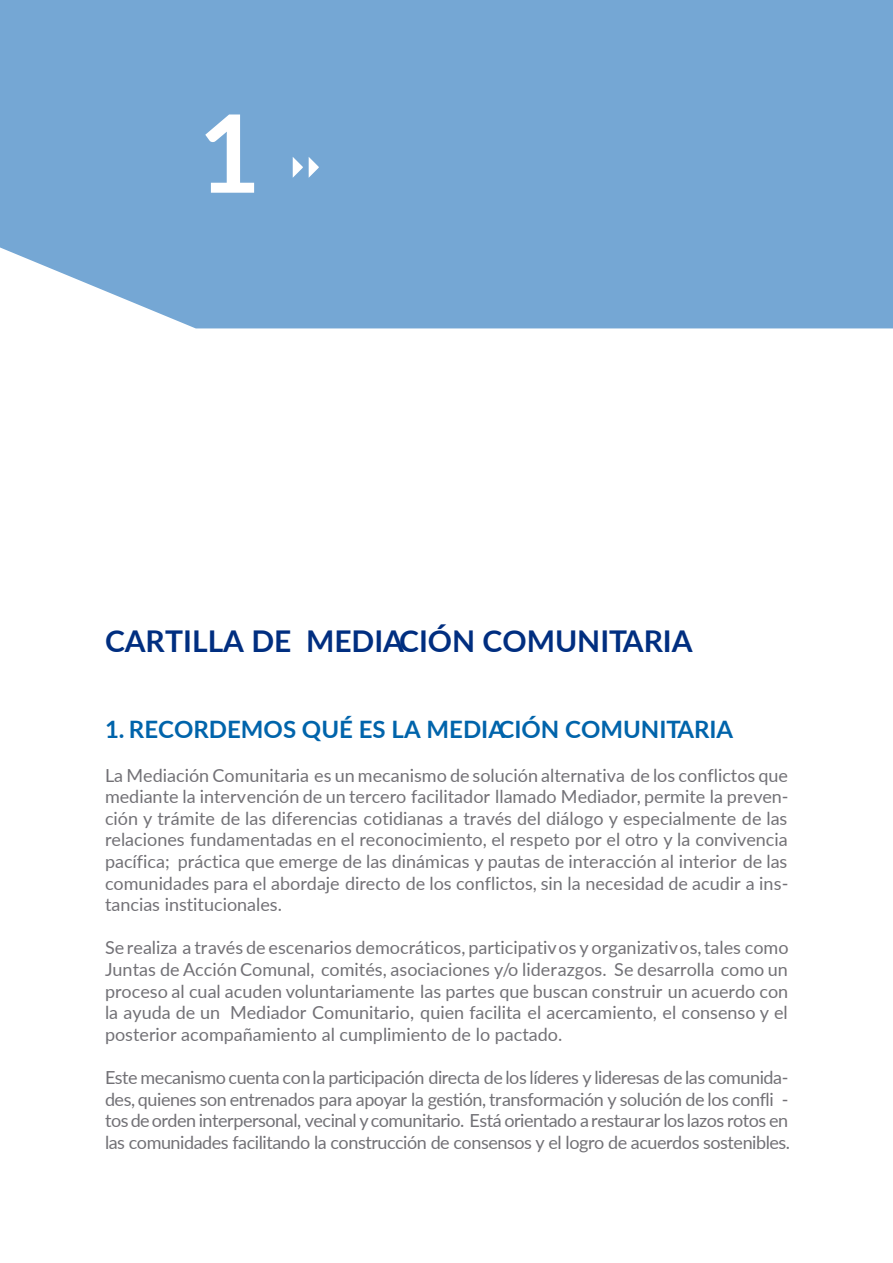
<style>
.page{position:relative;width:893px;height:1263px;background:#fff}
.page>*{position:absolute;margin:0;border:0;box-sizing:border-box;transform-origin:0 0}
.t1{font:700 108px "Lato";color:#fff}
.t2{font:700 30px "Lato";color:#002e80}
.t3{font:700 24px "Lato";color:#0064ab}
.t4{font:18px/21.6px "Lato";color:#727176;text-align:justify}
</style>
<div class="page">
<div style="left:0;top:0;width:893px;height:328px;background:#75a7d4"></div>
<svg style="left:293px;top:157px;width:10px;height:21px"></svg>
<svg style="left:309px;top:157px;width:10px;height:21px"></svg>
<h1 class="t1" style="left:198px;top:74px;width:64px">1</h1>
<h2 class="t2" style="left:105px;top:619px;width:589px">CARTILLA DE MEDIACIÓN COMUNITARIA</h2>
<h3 class="t3" style="left:105px;top:712px;width:630px">1. RECORDEMOS QUÉ ES LA MEDIACIÓN COMUNITARIA</h3>
<p class="t4" style="left:105px;top:763px;width:685px">La Mediación Comunitaria es un mecanismo de solución alternativa de los conflictos que mediante la intervención de un tercero facilitador llamado Mediador, permite la preven&shy;ción y trámite de las diferencias cotidianas a través del diálogo y especialmente de las relaciones fundamentadas en el reconocimiento, el respeto por el otro y la convivencia pacífica; práctica que emerge de las dinámicas y pautas de interacción al interior de las comunidades para el abordaje directo de los conflictos, sin la necesidad de acudir a ins&shy;tancias institucionales.</p>
<p class="t4" style="left:105px;top:936px;width:685px">Se realiza a través de escenarios democráticos, participativos y organizativos, tales como Juntas de Acción Comunal, comités, asociaciones y/o liderazgos. Se desarrolla como un proceso al cual acuden voluntariamente las partes que buscan construir un acuerdo con la ayuda de un Mediador Comunitario, quien facilita el acercamiento, el consenso y el posterior acompañamiento al cumplimiento de lo pactado.</p>
<p class="t4" style="left:105px;top:1066px;width:687px">Este mecanismo cuenta con la participación directa de los líderes y lideresas de las comunida&shy;des, quienes son entrenados para apoyar la gestión, transformación y solución de los confli - tos de orden interpersonal, vecinal y comunitario. Está orientado a restaurar los lazos rotos en las comunidades facilitando la construcción de consensos y el logro de acuerdos sostenibles.</p>
</div>
